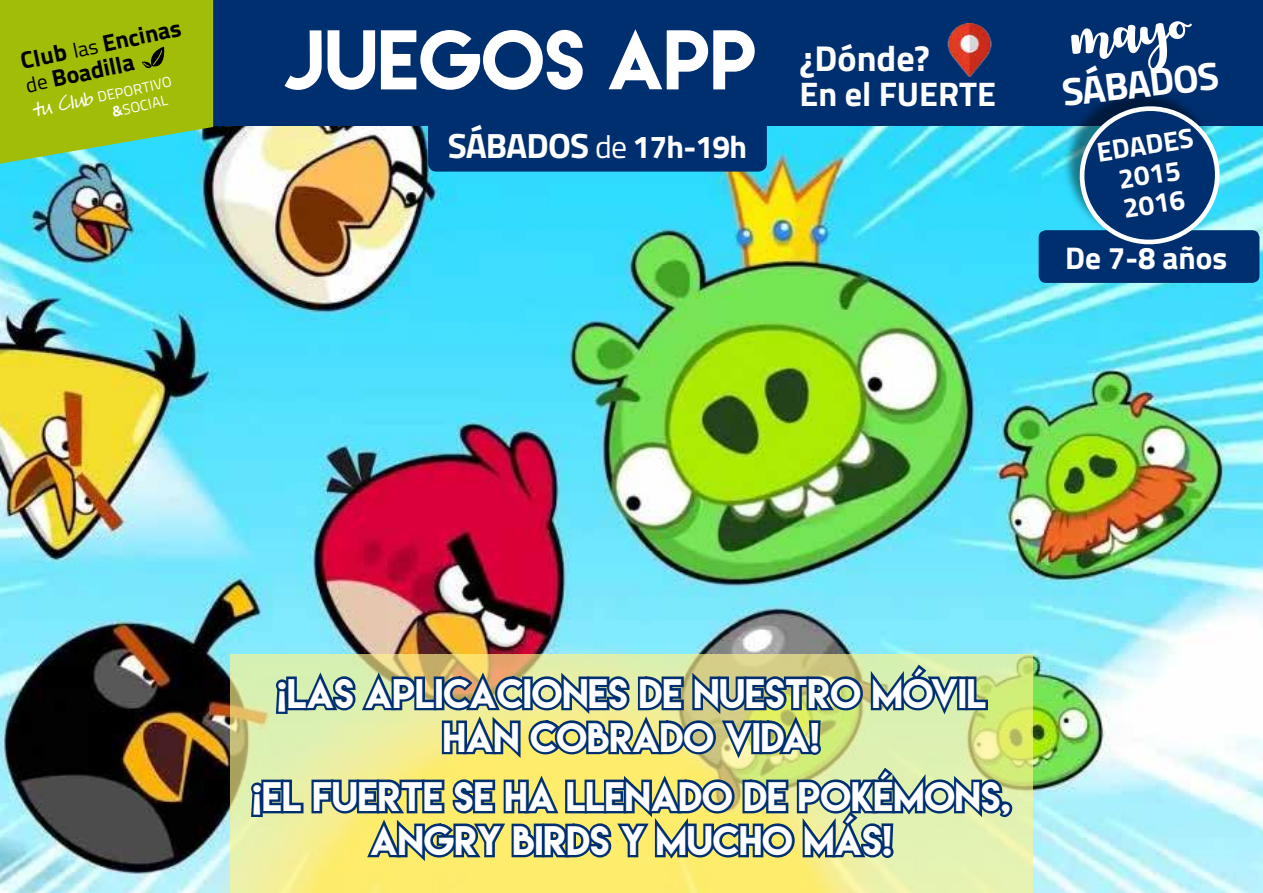
<style>
.page{position:relative;width:1263px;height:893px;background:#fff}
.page>*{position:absolute;margin:0;border:0;box-sizing:border-box;transform-origin:0 0}
.t1{font:75.15px "Lemon Milk";color:#fff}
.t2{font:54px "Autumnin November";color:#fff}
.t3{font:700 39.15px "Titillium Web";color:#fff}
.t4{font:36.6px/44px "Lemon Milk";color:#fff;text-align:center}
.t5{font:700 36px "Titillium Web";color:#fff}
.t6{font:700 35.1px "Titillium Web";letter-spacing:-.025em;color:#fff}
.t7{font:700 34.05px "Titillium Web";color:#fff}
.t8{font:700 31.35px "Titillium Web";color:#fff}
.t9{font:700 27.75px/29.8px "Titillium Web";color:#fff;text-align:center}
.t10{font:700 23.85px/23.9px "Titillium Web";color:#000}
.t11{font:14.55px/17.4px "Titillium Web";color:#fff}
.s1{font-weight:400;font-size:20.85px}
.s2{font-family:"DJB Heather G";font-size:14.4px}
.s3{font-weight:700}
.s4{font-weight:400;font-size:31.8px}
.s5{font-size:31.8px}
</style>
<div class="page">
<img style="left:0;top:125px;width:1263px;height:768px">
<div style="left:0;top:0;width:1263px;height:125px;background:#002f6f"></div>
<svg style="left:0;top:0;width:213px;height:164px;background:#95be21"></svg>
<div style="left:1039px;top:230px;width:220px;height:53px;background:#002f6f;border-radius:7px"></div>
<div style="left:1062px;top:87px;width:156px;height:154px;background:#000;opacity:.45"></div>
<svg style="left:1074px;top:101px;width:151px;height:144px"></svg>
<div style="left:428px;top:116px;width:339px;height:56px;background:#002f6f;border-radius:9px"></div>
<img style="left:947px;top:24px;width:45px;height:53px">
<svg style="left:230px;top:655px;width:803px;height:238px;background:#ebe887"></svg>
<svg style="left:248px;top:661px;width:767px;height:206px;background:#95a683"></svg>
<p class="t10" style="left:18px;top:48px;width:165px;rotate:-12deg">Club <span class="s1">las</span> Encinas <span class="s1">de</span> Boadilla</p>
<h1 class="t1" style="left:283px;top:8px;width:475px">JUEGOS APP</h1>
<p class="t11" style="left:106px;top:86px;width:66px;text-indent:-76px;rotate:-13deg"><span class="s2">tu Club</span> DEPORTIVO <span class="s3">&amp;</span>SOCIAL</p>
<p class="t6" style="left:448px;top:119px;width:301px">SÁBADOS <span class="s4">de</span> <span class="s5">17h-19h</span></p>
<p class="t5" style="left:799px;top:31px;width:132px">¿Dónde?</p>
<p class="t7" style="left:799px;top:68px;width:198px">En el FUERTE</p>
<h2 class="t2" style="left:1068px;top:4px;width:120px;rotate:-6deg">mayo</h2>
<p class="t3" style="left:1059px;top:62px;width:159px;rotate:-6deg">SÁBADOS</p>
<p class="t9" style="left:1094px;top:136px;width:99px;rotate:-9deg">EDADES<br>2015<br>2016</p>
<p class="t8" style="left:1065px;top:234px;width:164px">De 7-8 años</p>
<p class="t4" style="left:277px;top:671px;width:711px">¡LAS APLICACIONES DE NUESTRO MÓVIL<br>HAN COBRADO VIDA!</p>
<p class="t4" style="left:252px;top:774px;width:760px">¡EL FUERTE SE HA LLENADO DE POKÉMONS,<br>ANGRY BIRDS Y MUCHO MÁS!</p>
</div>
